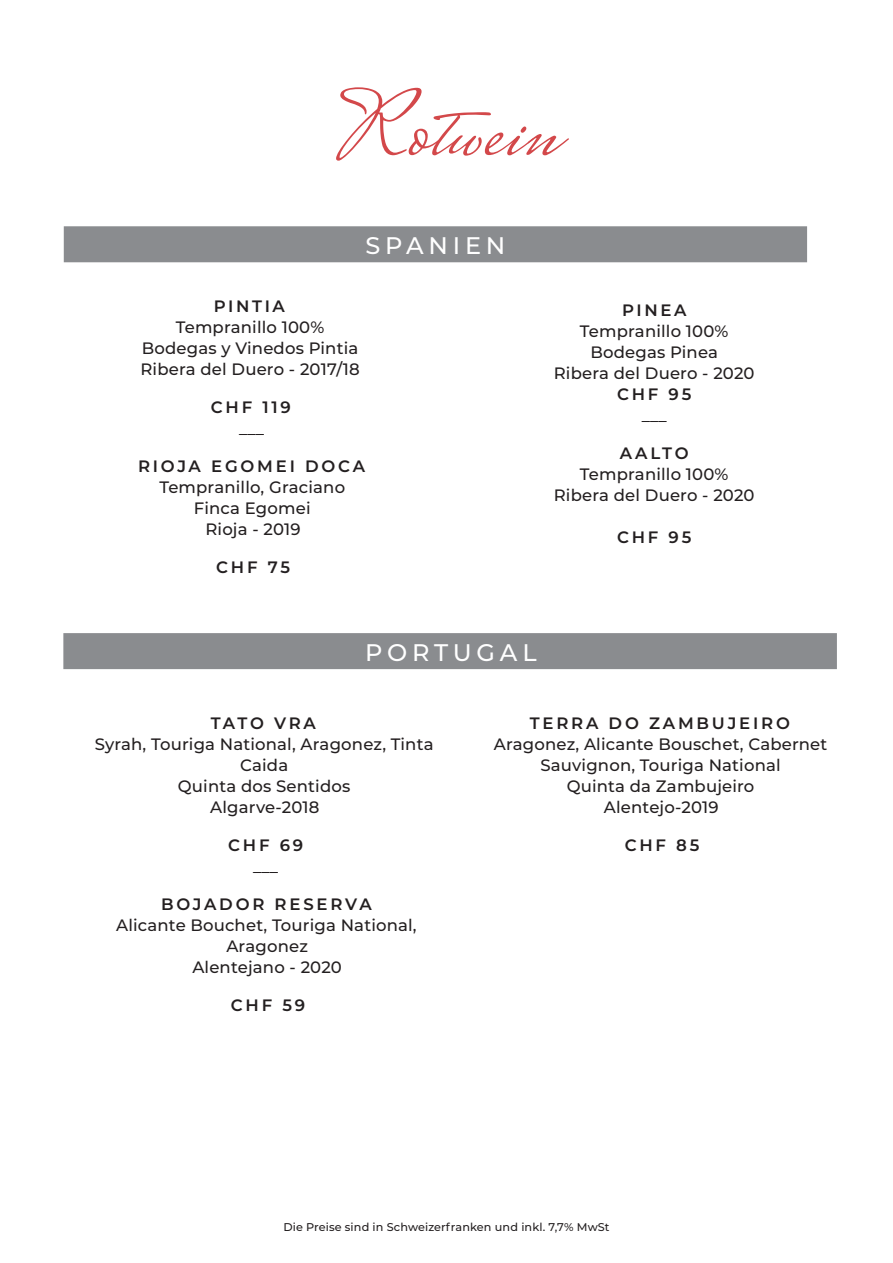
<style>
.page{position:relative;width:893px;height:1263px;background:#fff}
.page>*{position:absolute;margin:0;border:0;box-sizing:border-box;transform-origin:0 0}
.t1{font:91.5px "Mrs Saint Delafield";color:#d3484a}
.t2{font:500 24px "Montserrat";letter-spacing:.2em;color:#fff}
.t3{font:500 16.5px/21px "Montserrat";letter-spacing:.01em;color:#231f20;text-align:center}
.t4{font:600 16.5px "Montserrat";letter-spacing:.17em;color:#231f20}
.t5{font:500 11.25px "Montserrat";letter-spacing:.01em;color:#231f20}
</style>
<div class="page">
<div style="left:64px;top:226px;width:743px;height:36px;background:#8a8c8f"></div>
<div style="left:63px;top:633px;width:774px;height:36px;background:#8a8c8f"></div>
<h1 class="t1" style="left:336px;top:69px;width:222px">Rotwein</h1>
<h2 class="t2" style="left:365px;top:229px;width:142px">SPANIEN</h2>
<p class="t4" style="left:214px;top:295px;width:73px">PINTIA</p>
<p class="t3" style="left:140px;top:316px;width:221px">Tempranillo 100%<br>Bodegas y Vinedos Pintia<br>Ribera del Duero - 2017/18</p>
<p class="t4" style="left:211px;top:396px;width:82px">CHF 119</p>
<p class="t3" style="left:239px;top:417px;width:27px">___</p>
<p class="t4" style="left:138px;top:455px;width:229px">RIOJA EGOMEI DOCA</p>
<p class="t3" style="left:159px;top:476px;width:187px">Tempranillo, Graciano<br>Finca Egomei<br>Rioja - 2019</p>
<p class="t4" style="left:216px;top:556px;width:75px">CHF 75</p>
<p class="t4" style="left:622px;top:299px;width:66px">PINEA</p>
<p class="t3" style="left:554px;top:320px;width:202px">Tempranillo 100%<br>Bodegas Pinea<br>Ribera del Duero - 2020</p>
<p class="t4" style="left:617px;top:383px;width:76px">CHF 95</p>
<p class="t3" style="left:642px;top:404px;width:27px">___</p>
<p class="t4" style="left:620px;top:442px;width:70px">AALTO</p>
<p class="t3" style="left:554px;top:463px;width:202px">Tempranillo 100%<br>Ribera del Duero - 2020</p>
<p class="t4" style="left:617px;top:526px;width:76px">CHF 95</p>
<h2 class="t2" style="left:365px;top:635px;width:173px">PORTUGAL</h2>
<p class="t4" style="left:211px;top:711px;width:107px">TATO VRA</p>
<p class="t3" style="left:95px;top:733px;width:340px">Syrah, Touriga National, Aragonez, Tinta<br>Caida<br>Quinta dos Sentidos<br>Algarve-2018</p>
<p class="t4" style="left:228px;top:833px;width:77px">CHF 69</p>
<p class="t3" style="left:253px;top:855px;width:27px">___</p>
<p class="t4" style="left:161px;top:892px;width:212px">BOJADOR RESERVA</p>
<p class="t3" style="left:116px;top:914px;width:302px">Alicante Bouchet, Touriga National,<br>Aragonez<br>Alentejano - 2020</p>
<p class="t4" style="left:231px;top:993px;width:76px">CHF 59</p>
<p class="t4" style="left:530px;top:711px;width:262px">TERRA DO ZAMBUJEIRO</p>
<p class="t3" style="left:494px;top:733px;width:335px">Aragonez, Alicante Bouschet, Cabernet<br>Sauvignon, Touriga National<br>Quinta da Zambujeiro<br>Alentejo-2019</p>
<p class="t4" style="left:625px;top:833px;width:76px">CHF 85</p>
<p class="t5" style="left:283px;top:1219px;width:328px">Die Preise sind in Schweizerfranken und inkl. 7,7% MwSt</p>
</div>
